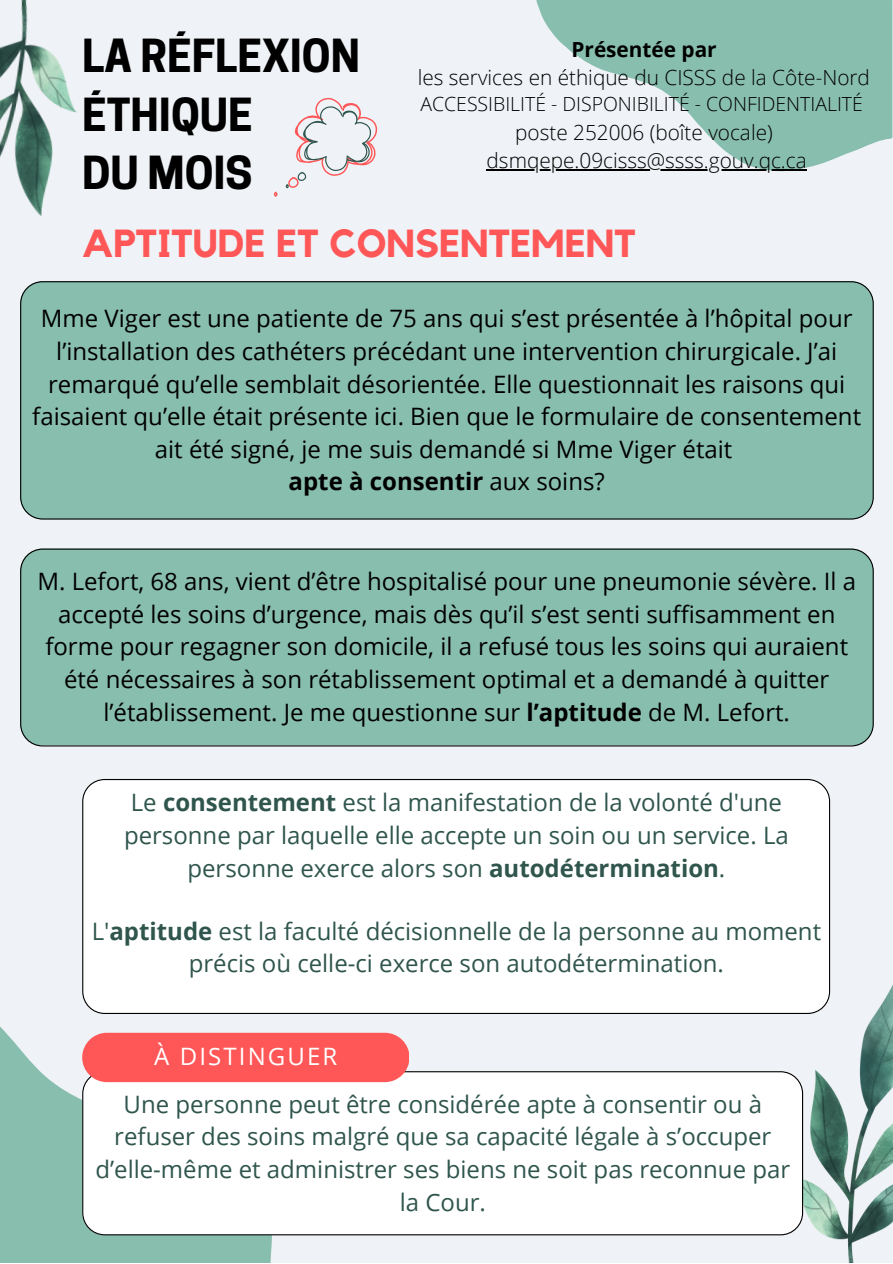
<style>
.page{position:relative;width:893px;height:1264px;background:#fff}
.page>*{position:absolute;margin:0;border:0;box-sizing:border-box;transform-origin:0 0}
.t1{font:700 42.75px/58.7px "Cooper Hewitt";color:#000}
.t2{font:700 39px "Kollektif";color:#ff5757}
.t3{font:24px/32.5px "Open Sans";color:#000;text-align:center}
.t4{font:24px/32.5px "Open Sans";color:#2f554d;text-align:center}
.t5{font:24px "Open Sans";letter-spacing:.09em;color:#fff}
.t6{font:300 20.85px/28px "Open Sans";color:#000;text-align:center}
.t7{font:700 20.85px "Open Sans";color:#000}
.t8{font:300 19.5px "Open Sans";color:#000}
.s1{font-weight:700}
</style>
<div class="page">
<div style="left:0;top:0;width:892px;height:1262px;background:#eff2f6"></div>
<svg style="left:0;top:1026px;width:272px;height:236px;fill:#88bead"></svg>
<div style="left:82px;top:779px;width:748px;height:235px;background:#fff"></div>
<div style="left:20px;top:281px;width:853px;height:238px;background:#88bead"></div>
<img style="left:790px;top:963px;width:102px;height:299px">
<img style="left:0;top:0;width:89px;height:323px">
<svg style="left:536px;top:0;width:356px;height:171px;fill:#88bead"></svg>
<svg style="left:274px;top:98px;width:103px;height:99px"></svg>
<hr style="left:486px;top:169px;width:321px;height:1px;background:#000">
<div style="left:20px;top:548px;width:853px;height:198px;background:#88bead"></div>
<div style="left:82px;top:1071px;width:721px;height:164px;background:#fff"></div>
<div style="left:82px;top:1032px;width:326px;height:50px;background:#ff5757;border-radius:25px"></div>
<h1 class="t1" style="left:82px;top:32px;width:279px">LA RÉFLEXION<br>ÉTHIQUE<br>DU MOIS</h1>
<p class="t7" style="left:571px;top:35px;width:147px">Présentée par</p>
<p class="t6" style="left:417px;top:63px;width:454px">les services en éthique du CISSS de la Côte-Nord</p>
<p class="t8" style="left:420px;top:90px;width:444px">ACCESSIBILITÉ - DISPONIBILITÉ - CONFIDENTIALITÉ</p>
<p class="t6" style="left:486px;top:118px;width:321px">poste 252006 (boîte vocale) dsmqepe.09cisss@ssss.gouv.qc.ca</p>
<h2 class="t2" style="left:82px;top:225px;width:555px">APTITUDE ET CONSENTEMENT</h2>
<p class="t3" style="left:32px;top:302px;width:830px">Mme Viger est une patiente de 75 ans qui s’est présentée à l’hôpital pour l’installation des cathéters précédant une intervention chirurgicale. J’ai remarqué qu’elle semblait désorientée. Elle questionnait les raisons qui faisaient qu’elle était présente ici. Bien que le formulaire de consentement ait été signé, je me suis demandé si Mme Viger était<br><span class="s1">apte à consentir</span> aux soins?</p>
<p class="t3" style="left:37px;top:564px;width:820px">M. Lefort, 68 ans, vient d’être hospitalisé pour une pneumonie sévère. Il a accepté les soins d’urgence, mais dès qu’il s’est senti suffisamment en forme pour regagner son domicile, il a refusé tous les soins qui auraient été nécessaires à son rétablissement optimal et a demandé à quitter l’établissement. Je me questionne sur <span class="s1">l’aptitude</span> de M. Lefort.</p>
<p class="t4" style="left:124px;top:785px;width:666px">Le <span class="s1">consentement</span> est la manifestation de la volonté d'une personne par laquelle elle accepte un soin ou un service. La personne exerce alors son <span class="s1">autodétermination</span>.</p>
<p class="t4" style="left:92px;top:914px;width:731px">L'<span class="s1">aptitude</span> est la faculté décisionnelle de la personne au moment précis où celle-ci exerce son autodétermination.</p>
<p class="t5" style="left:154px;top:1039px;width:185px">À DISTINGUER</p>
<p class="t4" style="left:95px;top:1087px;width:696px">Une personne peut être considérée apte à consentir ou à refuser des soins malgré que sa capacité légale à s’occuper d’elle-même et administrer ses biens ne soit pas reconnue par la Cour.</p>
</div>
